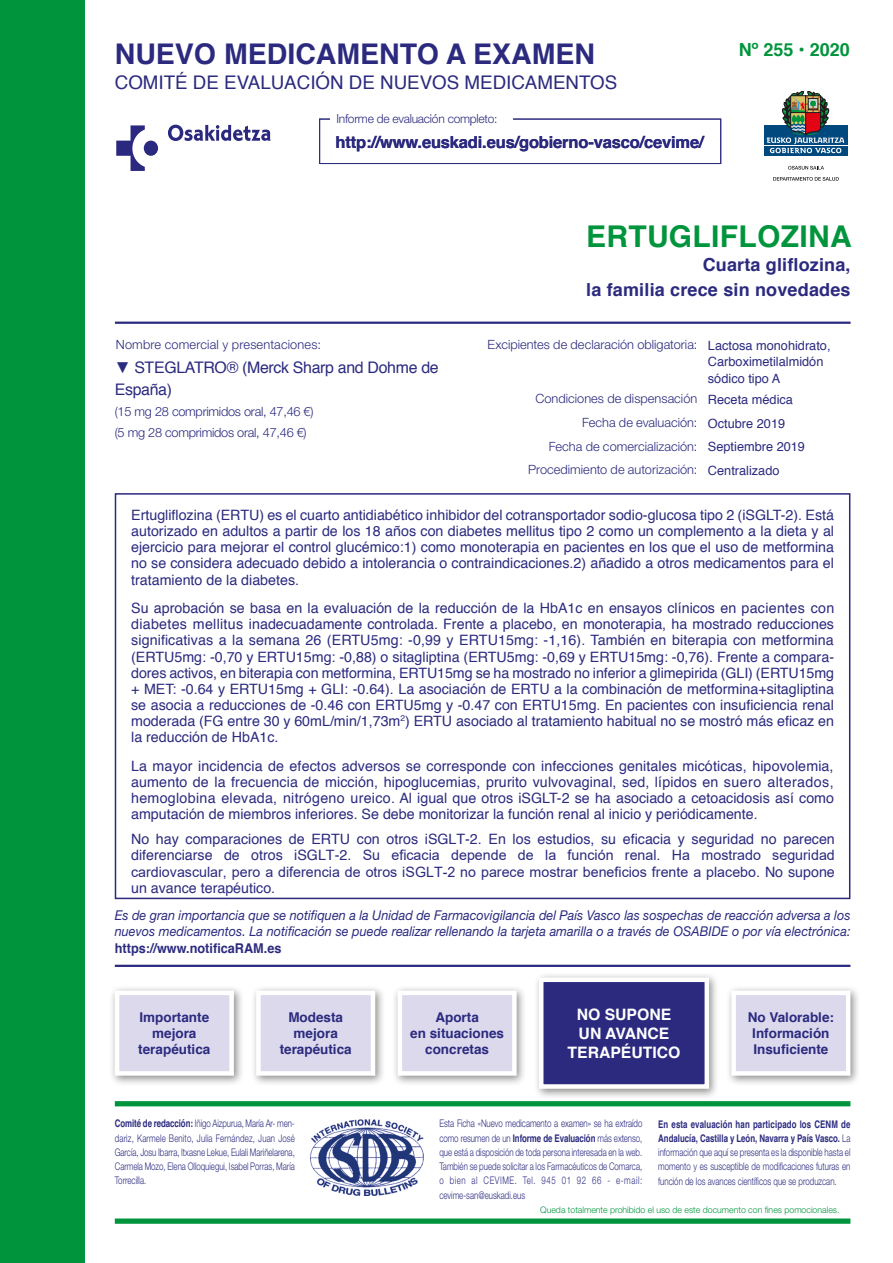
<style>
.page{position:relative;width:893px;height:1263px;background:#fff}
.page>*{position:absolute;margin:0;border:0;box-sizing:border-box;transform-origin:0 0}
._00-Título{font:700 30px "Helvetica";letter-spacing:.01em;color:#00953c}
.t1{font:700 28.5px "Helvetica";color:#2b2a7f}
.t2{font:18.75px "Helvetica";color:#2b2a7f}
._00-Título-2{font:700 18px "Helvetica";letter-spacing:.01em;color:#2b2a7f}
.t3{font:700 18px "Helvetica";color:#00953c}
.t4{font:700 16.5px "Helvetica";letter-spacing:-.01em;color:#2b2a7f}
._04-mg_mg{font:15.9px/21.1px "Helvetica";letter-spacing:-.02em;color:#2b2a7f}
.t5{font:700 15.75px/18.8px "Helvetica";color:#fff;text-align:center}
._06-Recuadro{font:14.25px/16px "Helvetica";color:#2b2a7f;text-align:justify}
.t6{font:italic 13.5px/16.5px "Helvetica Neue LT Std";color:#2b2a7f;text-align:justify;scale:.94 1}
.t7{font:700 13.5px/16.2px "Helvetica";color:#2b2a7f;text-align:center}
._04-mg_mg-2{font:300 12.75px "Helvetica Neue LT Std";letter-spacing:.005em;color:#2b2a7f}
._05-Condiciones__fec{font:12.75px/16.5px "Helvetica";color:#2b2a7f}
._04-mg_mg-3{font:300 12.75px "Helvetica Neue LT Std";letter-spacing:-.02em;color:#2b2a7f}
.t8{font:300 12px "Helvetica Neue LT Std";letter-spacing:-.02em;color:#2b2a7f}
._04-mg_mg-4{font:300 10.5px/14.2px "Helvetica Neue LT Std";color:#2b2a7f;text-align:justify;scale:.75 1}
.t9{font:300 9px "Helvetica Neue LT Std";color:#00953c}
.s1{font-family:"Arial"}
.s2{font-family:"Helvetica";font-weight:700;font-style:normal}
.s3{font-family:"Helvetica";font-weight:700}
</style>
<div class="page">
<div style="left:0;top:0;width:85px;height:1263px;background:#00953c"></div>
<div style="left:764px;top:125px;width:84px;height:31px;background:#00497e"></div>
<hr style="left:763px;top:145px;width:85px;height:1px;background:#fff">
<svg style="left:766px;top:91px;width:78px;height:63px"></svg>
<svg style="left:773px;top:177px;width:66px;height:4px"></svg>
<svg style="left:788px;top:166px;width:36px;height:4px"></svg>
<svg style="left:116px;top:125px;width:29px;height:46px"></svg>
<div style="left:144px;top:141px;width:14px;height:15px;background:#2b297f;border-radius:50%"></div>
<svg style="left:168px;top:125px;width:103px;height:16px"></svg>
<img style="left:311px;top:1120px;width:112px;height:75px">
<div style="left:115px;top:1218px;width:735px;height:6px;background:#00953c"></div>
<div style="left:115px;top:1101px;width:735px;height:5px;background:#00953c"></div>
<hr style="left:115px;top:965px;width:735px;height:2px;background:#2b2a7f">
<div style="left:250px;top:985px;width:135px;height:101px;background:#1d1d1b;opacity:.5"></div>
<div style="left:258px;top:993px;width:115px;height:80px;background:#dcd9ed"></div>
<div style="left:256px;top:990px;width:119px;height:86px;border:4px solid #fff"></div>
<div style="left:109px;top:985px;width:135px;height:101px;background:#1d1d1b;opacity:.5"></div>
<div style="left:117px;top:993px;width:115px;height:80px;background:#dcd9ed"></div>
<div style="left:115px;top:990px;width:119px;height:86px;border:4px solid #fff"></div>
<div style="left:319px;top:119px;width:402px;height:45px;border:1px solid #2b2a7f"></div>
<div style="left:726px;top:985px;width:135px;height:101px;background:#1d1d1b;opacity:.5"></div>
<div style="left:734px;top:993px;width:114px;height:80px;background:#dcd9ed"></div>
<div style="left:731px;top:990px;width:119px;height:86px;border:4px solid #fff"></div>
<div style="left:115px;top:493px;width:735px;height:406px;border:2px solid #2b2a7f"></div>
<hr style="left:115px;top:322px;width:736px;height:2px;background:#2b2a7f">
<div style="left:330px;top:115px;width:183px;height:8px;background:#fff"></div>
<div style="left:392px;top:985px;width:135px;height:101px;background:#1d1d1b;opacity:.5"></div>
<div style="left:400px;top:993px;width:114px;height:80px;background:#dcd9ed"></div>
<div style="left:398px;top:990px;width:119px;height:86px;border:4px solid #fff"></div>
<div style="left:533px;top:972px;width:186px;height:127px;background:#1d1d1b;opacity:.5"></div>
<div style="left:541px;top:980px;width:166px;height:106px;background:#2b2a7f"></div>
<div style="left:539px;top:977px;width:170px;height:112px;border:4px solid #fff"></div>
<h2 class="t1" style="left:115px;top:31px;width:482px">NUEVO MEDICAMENTO A EXAMEN</h2>
<h3 class="t2" style="left:115px;top:68px;width:504px">COMITÉ DE EVALUACIÓN DE NUEVOS MEDICAMENTOS</h3>
<p class="t8" style="left:336px;top:112px;width:163px">Informe de evaluación completo:</p>
<p class="t4" style="left:335px;top:129px;width:370px">http://www.euskadi.eus/gobierno-vasco/cevime/</p>
<p class="t3" style="left:739px;top:35px;width:112px">Nº 255 • 2020</p>
<p class="_00-Título" style="left:586px;top:212px;width:267px">ERTUGLIFLOZINA</p>
<p class="_00-Título-2" style="left:703px;top:251px;width:149px">Cuarta gliflozina,</p>
<p class="_00-Título-2" style="left:586px;top:275px;width:266px">la familia crece sin novedades</p>
<p class="_04-mg_mg-2" style="left:488px;top:337px;width:211px">Excipientes de declaración obligatoria:</p>
<p class="_04-mg_mg-2" style="left:116px;top:337px;width:207px">Nombre comercial y presentaciones:</p>
<p class="_05-Condiciones__fec" style="left:708px;top:337px;width:124px">Lactosa monohidrato,<br>Carboximetilalmidón sódico tipo A</p>
<p class="_05-Condiciones__fec" style="left:708px;top:392px;width:87px">Receta médica</p>
<p class="_05-Condiciones__fec" style="left:708px;top:415px;width:79px">Octubre 2019</p>
<p class="_05-Condiciones__fec" style="left:708px;top:439px;width:99px">Septiembre 2019</p>
<p class="_05-Condiciones__fec" style="left:708px;top:463px;width:73px">Centralizado</p>
<p class="_04-mg_mg" style="left:115px;top:358px;width:325px"><span class="s1">▼</span> STEGLATRO® (Merck Sharp and Dohme de<br>España)</p>
<p class="_04-mg_mg-3" style="left:115px;top:403px;width:200px">(15 mg 28 comprimidos oral, 47,46 €)</p>
<p class="_04-mg_mg-3" style="left:115px;top:425px;width:193px">(5 mg 28 comprimidos oral, 47,46 €)</p>
<p class="_04-mg_mg-2" style="left:535px;top:391px;width:163px">Condiciones de dispensación</p>
<p class="_04-mg_mg-2" style="left:582px;top:415px;width:117px">Fecha de evaluación:</p>
<p class="_04-mg_mg-2" style="left:549px;top:438px;width:150px">Fecha de comercialización:</p>
<p class="_04-mg_mg-2" style="left:528px;top:462px;width:171px">Procedimiento de autorización:</p>
<p class="_06-Recuadro" style="left:131px;top:508px;width:704px">Ertugliflozina (ERTU) es el cuarto antidiabético inhibidor del cotransportador sodio-glucosa tipo 2 (iSGLT-2). Está autorizado en adultos a partir de los 18 años con diabetes mellitus tipo 2 como un complemento a la dieta y al ejercicio para mejorar el control glucémico:1) como monoterapia en pacientes en los que el uso de metformina no se considera adecuado debido a intolerancia o contraindicaciones.2) añadido a otros medicamentos para el tratamiento de la diabetes.</p>
<p class="_06-Recuadro" style="left:131px;top:601px;width:705px">Su aprobación se basa en la evaluación de la reducción de la HbA1c en ensayos clínicos en pacientes con diabetes mellitus inadecuadamente controlada. Frente a placebo, en monoterapia, ha mostrado reducciones significativas a la semana 26 (ERTU5mg: -0,99 y ERTU15mg: -1,16). También en biterapia con metformina (ERTU5mg: -0,70 y ERTU15mg: -0,88) o sitagliptina (ERTU5mg: -0,69 y ERTU15mg: -0,76). Frente a compara&shy;dores activos, en biterapia con metformina, ERTU15mg se ha mostrado no inferior a glimepirida (GLI) (ERTU15mg + MET: -0.64 y ERTU15mg + GLI: -0.64). La asociación de ERTU a la combinación de metformina+sitagliptina se asocia a reducciones de -0.46 con ERTU5mg y -0.47 con ERTU15mg. En pacientes con insuficiencia renal moderada (FG entre 30 y 60mL/min/1,73m<sup>2</sup>) ERTU asociado al tratamiento habitual no se mostró más eficaz en la reducción de HbA1c.</p>
<p class="_06-Recuadro" style="left:131px;top:758px;width:704px">La mayor incidencia de efectos adversos se corresponde con infecciones genitales micóticas, hipovolemia, aumento de la frecuencia de micción, hipoglucemias, prurito vulvovaginal, sed, lípidos en suero alterados, hemoglobina elevada, nitrógeno ureico. Al igual que otros iSGLT-2 se ha asociado a cetoacidosis así como amputación de miembros inferiores. Se debe monitorizar la función renal al inicio y periódicamente.</p>
<p class="_06-Recuadro" style="left:131px;top:831px;width:705px">No hay comparaciones de ERTU con otros iSGLT-2. En los estudios, su eficacia y seguridad no parecen diferenciarse de otros iSGLT-2. <span class="s1">Su eficacia depende de la función renal. Ha mostrado seguridad cardiovascular, pero a diferencia de otros iSGLT-2 no parece mostrar beneficios frente a placebo.</span> No supone un avance terapéutico.</p>
<p class="t6" style="left:115px;top:906px;width:784px">Es de gran importancia que se notifiquen a la Unidad de Farmacovigilancia del País Vasco las sospechas de reacción adversa a los nuevos medicamentos. La notificación se puede realizar rellenando la tarjeta amarilla o a través de OSABIDE o por vía electrónica: <span class="s2">https://www.notificaRAM.es</span></p>
<p class="t7" style="left:138px;top:1009px;width:74px">Importante mejora terapéutica</p>
<p class="t7" style="left:280px;top:1009px;width:74px">Modesta mejora terapéutica</p>
<p class="_04-mg_mg-4" style="left:115px;top:1116px;width:242px"><span class="s3">Comité de redacción:</span> Iñigo Aizpurua, María Ar‑ men‑ dariz, Karmele Benito, Julia Fernández, Juan José García, Josu Ibarra, Itxasne Lekue, Eulali Mariñelarena, Carmela Mozo, Elena Olloquiegui, Isabel Porras, María Torrecilla.</p>
<p class="t7" style="left:410px;top:1009px;width:95px">Aporta<br>en situaciones concretas</p>
<p class="t5" style="left:568px;top:1005px;width:114px">NO SUPONE<br>UN AVANCE<br>TERAPÉUTICO</p>
<p class="t7" style="left:748px;top:1009px;width:88px">No Valorable:<br>Información<br>Insuficiente</p>
<p class="_04-mg_mg-4" style="left:439px;top:1116px;width:272px">Esta Ficha «Nuevo medicamento a examen» se ha extraído como resumen de un <span class="s3">Informe de Evaluación</span> más extenso, que está a disposición de toda persona interesada en la web.<br>También se puede solicitar a los Farmacéuticos de Comarca, o bien al CEVIME. Tel. 945 01 92 66 - e-mail: cevime-san@euskadi.eus</p>
<p class="_04-mg_mg-4" style="left:658px;top:1116px;width:258px"><span class="s3">En esta evaluación han participado los CENM de Andalucía, Castilla y León, Navarra y País Vasco.</span> La información que aquí se presenta es la disponible hasta el momento y es susceptible de modificaciones futuras en función de los avances científicos que se produzcan.</p>
<p class="t9" style="left:540px;top:1205px;width:301px">Queda totalmente prohibido el uso de este documento con fines pomocionales.</p>
</div>
